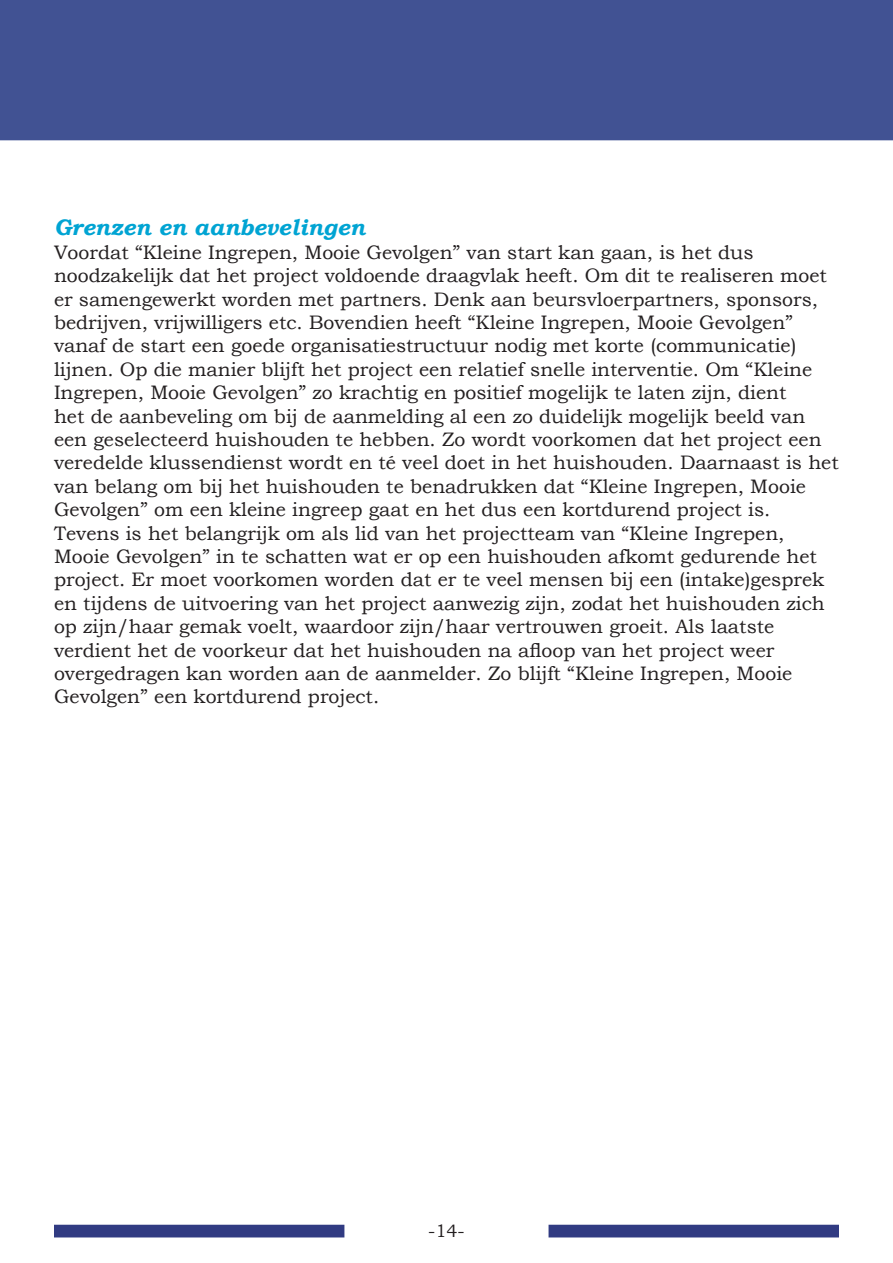
<style>
.page{position:relative;width:893px;height:1263px;background:#fff}
.page>*{position:absolute;margin:0;border:0;box-sizing:border-box;transform-origin:0 0}
.t1{font:italic 700 22.5px "Bookman Old Style";color:#00a4d3}
.t2{font:19.5px/23.4px "Bookman Old Style";color:#231f20}
.t3{font:18px "Bookman Old Style";color:#231f20}
</style>
<div class="page">
<div style="left:0;top:0;width:893px;height:140px;background:#415293"></div>
<div style="left:54px;top:1225px;width:290px;height:12px;background:#313b82"></div>
<div style="left:549px;top:1225px;width:290px;height:12px;background:#313b82"></div>
<p class="t1" style="left:54px;top:211px;width:312px">Grenzen en aanbevelingen</p>
<p class="t2" style="left:54px;top:240px;width:701px">Voordat “Kleine Ingrepen, Mooie Gevolgen” van start kan gaan, is het dus</p>
<p class="t2" style="left:54px;top:264px;width:774px">noodzakelijk dat het project voldoende draagvlak heeft. Om dit te realiseren moet er samengewerkt worden met partners. Denk aan beursvloerpartners, sponsors,</p>
<p class="t2" style="left:54px;top:311px;width:786px">bedrijven, vrijwilligers etc. Bovendien heeft “Kleine Ingrepen, Mooie Gevolgen” vanaf de start een goede organisatiestructuur nodig met korte (communicatie) lijnen. Op die manier blijft het project een relatief snelle interventie. Om “Kleine Ingrepen, Mooie Gevolgen” zo krachtig en positief mogelijk te laten zijn, dient<br>het de aanbeveling om bij de aanmelding al een zo duidelijk mogelijk beeld van een geselecteerd huishouden te hebben. Zo wordt voorkomen dat het project een veredelde klussendienst wordt en té veel doet in het huishouden. Daarnaast is het van belang om bij het huishouden te benadrukken dat “Kleine Ingrepen, Mooie Gevolgen” om een kleine ingreep gaat en het dus een kortdurend project is.</p>
<p class="t2" style="left:54px;top:521px;width:772px">Tevens is het belangrijk om als lid van het projectteam van “Kleine Ingrepen, Mooie Gevolgen” in te schatten wat er op een huishouden afkomt gedurende het project. Er moet voorkomen worden dat er te veel mensen bij een (intake)gesprek en tijdens de uitvoering van het project aanwezig zijn, zodat het huishouden zich op zijn/haar gemak voelt, waardoor zijn/haar vertrouwen groeit. Als laatste</p>
<p class="t2" style="left:54px;top:638px;width:722px">verdient het de voorkeur dat het huishouden na afloop van het project weer</p>
<p class="t2" style="left:54px;top:662px;width:740px">overgedragen kan worden aan de aanmelder. Zo blijft “Kleine Ingrepen, Mooie</p>
<p class="t2" style="left:54px;top:685px;width:327px">Gevolgen” een kortdurend project.</p>
<p class="t3" style="left:428px;top:1219px;width:38px">-14-</p>
</div>
